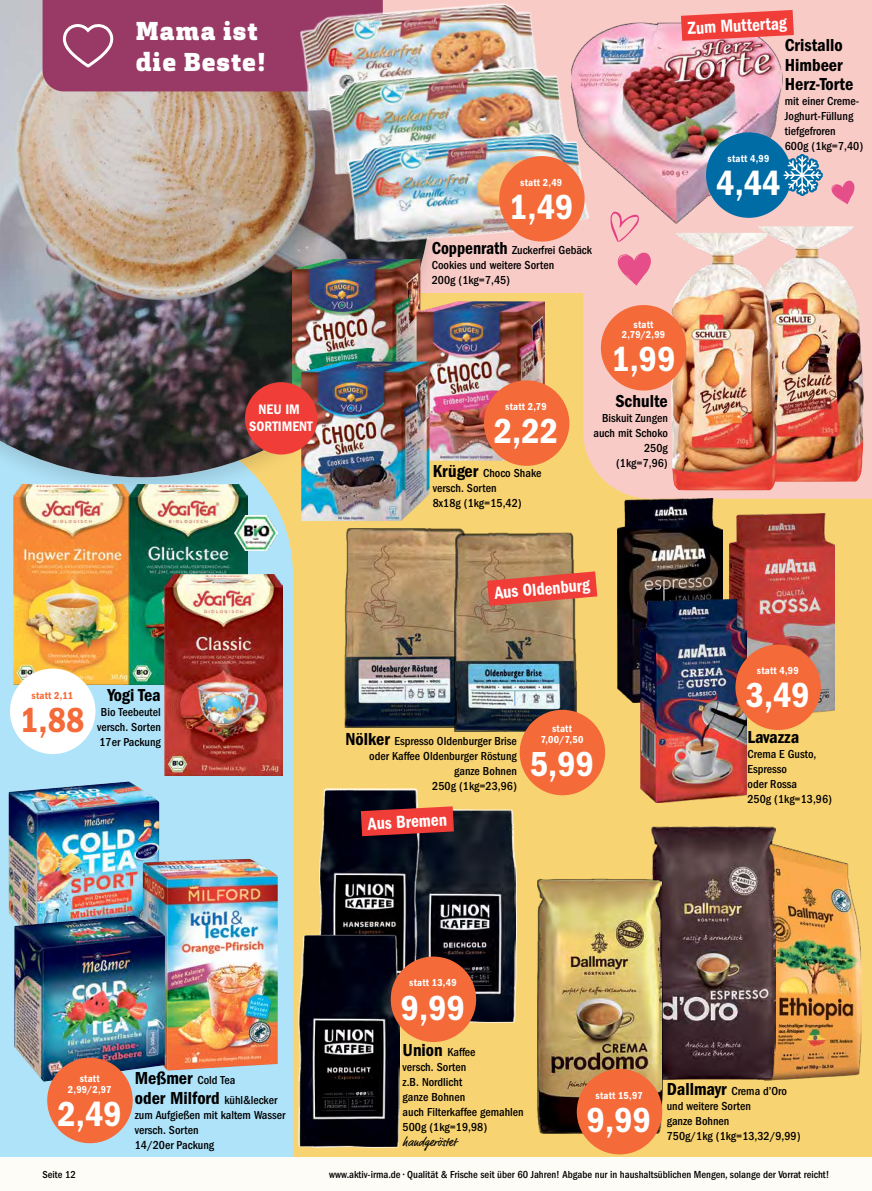
<style>
.page{position:relative;width:872px;height:1191px;background:#f8d371}
.page>*{position:absolute;margin:0;border:0;box-sizing:border-box;transform-origin:0 0}
.t1{font:36px "ITC Franklin Gothic Std Dm Cd";color:#fff}
.t2{font:36px "ITC Franklin Gothic Std Dm Cd";color:#f46a38}
.t3{font:900 25.65px/30.8px "Cargan";letter-spacing:.04em;color:#fff}
.t4{font:18px/19.5px "ITC Franklin Gothic Std Dm Cd";color:#000}
.t5{font:18px "ITC Franklin Gothic Std Dm Cd";color:#fff;scale:.95 1}
.t6{font:14.25px/17.1px "ITC Franklin Gothic Std Dm Cd";color:#fff;text-align:center}
.t7{font:500 condensed 12px/15px "ITC Franklin Gothic Std";color:#000}
.t8{font:12px "Market Pro";color:#000}
.t9{font:500 condensed 10.65px "ITC Franklin Gothic Std";color:#000}
.t10{font:10.5px/10.5px "ITC Franklin Gothic Std Dm Cd";letter-spacing:.025em;color:#fff;text-align:center}
.t11{font:10.5px "ITC Franklin Gothic Std Dm Cd";letter-spacing:.025em;color:#f46a38}
.t12{font:500 condensed 10.5px "ITC Franklin Gothic Std";color:#000}
.s1{font-family:"ITC Franklin Gothic Std Dm Cd";font-weight:400;font-stretch:normal;font-size:18px}
.s2{font-family:"ITC Franklin Gothic Std";font-weight:500;font-stretch:condensed;font-size:12px}
</style>
<div class="page">
<div style="left:0;top:502px;width:293px;height:655px;background:#afe3f9"></div>
<div style="left:0;top:1157px;width:872px;height:34px;background:#fefcf7"></div>
<div style="left:325px;top:0;width:547px;height:292px;background:#f8cbc7"></div>
<div style="left:583px;top:223px;width:289px;height:276px;background:#f8cbc7"></div>
<div style="left:0;top:0;width:447px;height:502px;background:#000;opacity:.12"></div>
<img style="left:0;top:0;width:431px;height:477px">
<svg style="left:831px;top:181px;width:23px;height:23px"></svg>
<svg style="left:610px;top:223px;width:29px;height:19px"></svg>
<svg style="left:617px;top:253px;width:34px;height:33px"></svg>
<img style="left:14px;top:484px;width:114px;height:200px">
<img style="left:128px;top:484px;width:120px;height:200px">
<img style="left:164px;top:575px;width:119px;height:200px">
<div style="left:10px;top:668px;width:85px;height:86px;background:#fff;border-radius:50%"></div>
<img style="left:235px;top:515px;width:42px;height:35px">
<img style="left:596px;top:23px;width:185px;height:200px">
<div style="left:706px;top:132px;width:85px;height:86px;background:#006ca6;border-radius:50%"></div>
<svg style="left:681px;top:10px;width:113px;height:31px;background:#f15753"></svg>
<svg style="left:783px;top:154px;width:40px;height:42px"></svg>
<img style="left:9px;top:781px;width:150px;height:166px">
<img style="left:143px;top:859px;width:135px;height:211px">
<img style="left:14px;top:915px;width:151px;height:166px">
<div style="left:47px;top:1057px;width:86px;height:86px;background:#f46a38;border-radius:50%"></div>
<img style="left:43px;top:0;width:553px;height:258px">
<img style="left:348px;top:134px;width:240px;height:107px">
<div style="left:499px;top:156px;width:85px;height:85px;background:#f46a38;border-radius:50%"></div>
<img style="left:320px;top:790px;width:99px;height:181px">
<div style="left:414px;top:809px;width:103px;height:213px;background:#fff;opacity:.8"></div>
<img style="left:416px;top:810px;width:100px;height:211px">
<div style="left:298px;top:934px;width:103px;height:214px;background:#fff;opacity:.8"></div>
<img style="left:299px;top:936px;width:100px;height:210px">
<div style="left:391px;top:956px;width:85px;height:86px;background:#f46a38;border-radius:50%"></div>
<svg style="left:361px;top:806px;width:93px;height:30px;background:#cd3834"></svg>
<img style="left:753px;top:226px;width:111px;height:256px">
<img style="left:670px;top:233px;width:107px;height:257px">
<div style="left:601px;top:305px;width:85px;height:85px;background:#f46a38;border-radius:50%"></div>
<img style="left:775px;top:844px;width:86px;height:235px">
<img style="left:651px;top:826px;width:124px;height:253px">
<div style="left:537px;top:878px;width:126px;height:256px;background:#000;opacity:.7"></div>
<img style="left:538px;top:879px;width:124px;height:253px">
<div style="left:577px;top:1069px;width:85px;height:85px;background:#f46a38;border-radius:50%"></div>
<img style="left:729px;top:513px;width:105px;height:204px">
<img style="left:617px;top:499px;width:105px;height:203px">
<img style="left:641px;top:599px;width:105px;height:203px">
<div style="left:735px;top:644px;width:86px;height:86px;background:#f46a38;border-radius:50%"></div>
<div style="left:344px;top:528px;width:122px;height:199px;background:#000;opacity:.7"></div>
<img style="left:346px;top:529px;width:119px;height:197px">
<div style="left:454px;top:532px;width:123px;height:200px;background:#000;opacity:.7"></div>
<img style="left:455px;top:534px;width:121px;height:197px">
<div style="left:519px;top:710px;width:86px;height:85px;background:#f46a38;border-radius:50%"></div>
<svg style="left:487px;top:571px;width:110px;height:35px;background:#e15945"></svg>
<img style="left:292px;top:259px;width:128px;height:129px">
<img style="left:416px;top:301px;width:129px;height:160px">
<img style="left:301px;top:361px;width:128px;height:160px">
<div style="left:484px;top:380px;width:85px;height:86px;background:#f46a38;border-radius:50%"></div>
<div style="left:245px;top:382px;width:72px;height:72px;background:#f13d37;border-radius:50%"></div>
<h2 class="t3" style="left:136px;top:16px;width:131px">Mama ist die Beste!</h2>
<p class="t6" style="left:249px;top:401px;width:65px">NEU IM<br>SORTIMENT</p>
<p class="t11" style="left:31px;top:689px;width:43px">statt 2,11</p>
<h1 class="t2" style="left:20px;top:699px;width:66px">1,88</h1>
<h3 class="t4" style="left:107px;top:686px;width:55px">Yogi Tea</h3>
<p class="t7" style="left:97px;top:705px;width:65px;text-align:center">Bio Teebeutel versch. Sorten<br>17er Packung</p>
<p class="t10" style="left:520px;top:177px;width:44px">statt 2,49</p>
<h1 class="t1" style="left:509px;top:186px;width:66px">1,49</h1>
<p class="t7" style="left:432px;top:242px;width:162px"><span class="s1">Coppenrath</span> Zuckerfrei Gebäck<br>Cookies und weitere Sorten<br>200g (1kg=7,45)</p>
<h3 class="t5" style="left:687px;top:18px;width:106px;rotate:-3deg">Zum Muttertag</h3>
<h3 class="t4" style="left:784px;top:36px;width:70px">Cristallo<br>Himbeer<br>Herz-Torte</h3>
<p class="t7" style="left:784px;top:94px;width:80px">mit einer Creme-<br>Joghurt-Füllung tiefgefroren<br>600g (1kg=7,40)</p>
<p class="t10" style="left:727px;top:154px;width:43px">statt 4,99</p>
<h1 class="t1" style="left:716px;top:163px;width:66px">4,44</h1>
<p class="t10" style="left:505px;top:401px;width:43px">statt 2,79</p>
<h1 class="t1" style="left:494px;top:411px;width:66px">2,22</h1>
<p class="t7" style="left:433px;top:466px;width:110px"><span class="s1">Krüger</span> Choco Shake versch. Sorten<br>8x18g (1kg=15,42)</p>
<p class="t10" style="left:622px;top:319px;width:45px">statt<br>2,79/2,99</p>
<h1 class="t1" style="left:611px;top:338px;width:66px">1,99</h1>
<h3 class="t4" style="left:615px;top:391px;width:54px">Schulte</h3>
<p class="t7" style="left:593px;top:410px;width:76px;text-align:right">Biskuit Zungen auch mit Schoko<br>250g (1kg=7,96)</p>
<h3 class="t5" style="left:493px;top:583px;width:102px;rotate:-5deg">Aus Oldenburg</h3>
<p class="t7" style="left:345px;top:733px;width:173px;text-align:right"><span class="s1">Nölker</span> Espresso Oldenburger Brise oder Kaffee Oldenburger Röstung ganze Bohnen<br>250g (1kg=23,96)</p>
<p class="t10" style="left:540px;top:723px;width:44px">statt<br>7,00/7,50</p>
<h1 class="t1" style="left:530px;top:743px;width:66px">5,99</h1>
<h3 class="t5" style="left:367px;top:813px;width:85px;rotate:-3deg">Aus Bremen</h3>
<p class="t10" style="left:757px;top:665px;width:43px">statt 4,99</p>
<h1 class="t1" style="left:745px;top:675px;width:66px">3,49</h1>
<h3 class="t4" style="left:747px;top:727px;width:53px">Lavazza</h3>
<p class="t7" style="left:747px;top:746px;width:86px">Crema E Gusto,<br>Espresso<br>oder Rossa<br>250g (1kg=13,96)</p>
<p class="t10" style="left:68px;top:1073px;width:45px">statt<br>2,99/2,97</p>
<h1 class="t1" style="left:58px;top:1093px;width:66px">2,49</h1>
<p class="t7" style="left:135px;top:1072px;width:102px"><span class="s1">Meßmer</span> Cold Tea</p>
<h3 class="t4" style="left:135px;top:1088px;width:144px">oder Milford <span class="s2">kühl&amp;lecker</span></h3>
<p class="t7" style="left:135px;top:1107px;width:152px">zum Aufgießen mit kaltem Wasser versch. Sorten<br>14/20er Packung</p>
<p class="t10" style="left:409px;top:977px;width:49px">statt 13,49</p>
<h1 class="t1" style="left:401px;top:987px;width:66px">9,99</h1>
<p class="t7" style="left:402px;top:1044px;width:123px"><span class="s1">Union</span> Kaffee<br>versch. Sorten<br>z.B. Nordlicht<br>ganze Bohnen<br>auch Filterkaffee gemahlen<br>500g (1kg=19,98)</p>
<p class="t8" style="left:402px;top:1133px;width:55px">handgeröstet</p>
<p class="t10" style="left:595px;top:1090px;width:49px">statt 15,97</p>
<h1 class="t1" style="left:587px;top:1099px;width:66px">9,99</h1>
<p class="t7" style="left:666px;top:1083px;width:135px"><span class="s1">Dallmayr</span> Crema d’Oro und weitere Sorten<br>ganze Bohnen<br>750g/1kg (1kg=13,32/9,99)</p>
<p class="t12" style="left:43px;top:1168px;width:35px">Seite 12</p>
<p class="t9" style="left:329px;top:1168px;width:502px">www.aktiv-irma.de • Qualität &amp; Frische seit über 60 Jahren! Abgabe nur in haushaltsüblichen Mengen, solange der Vorrat reicht!</p>
</div>
